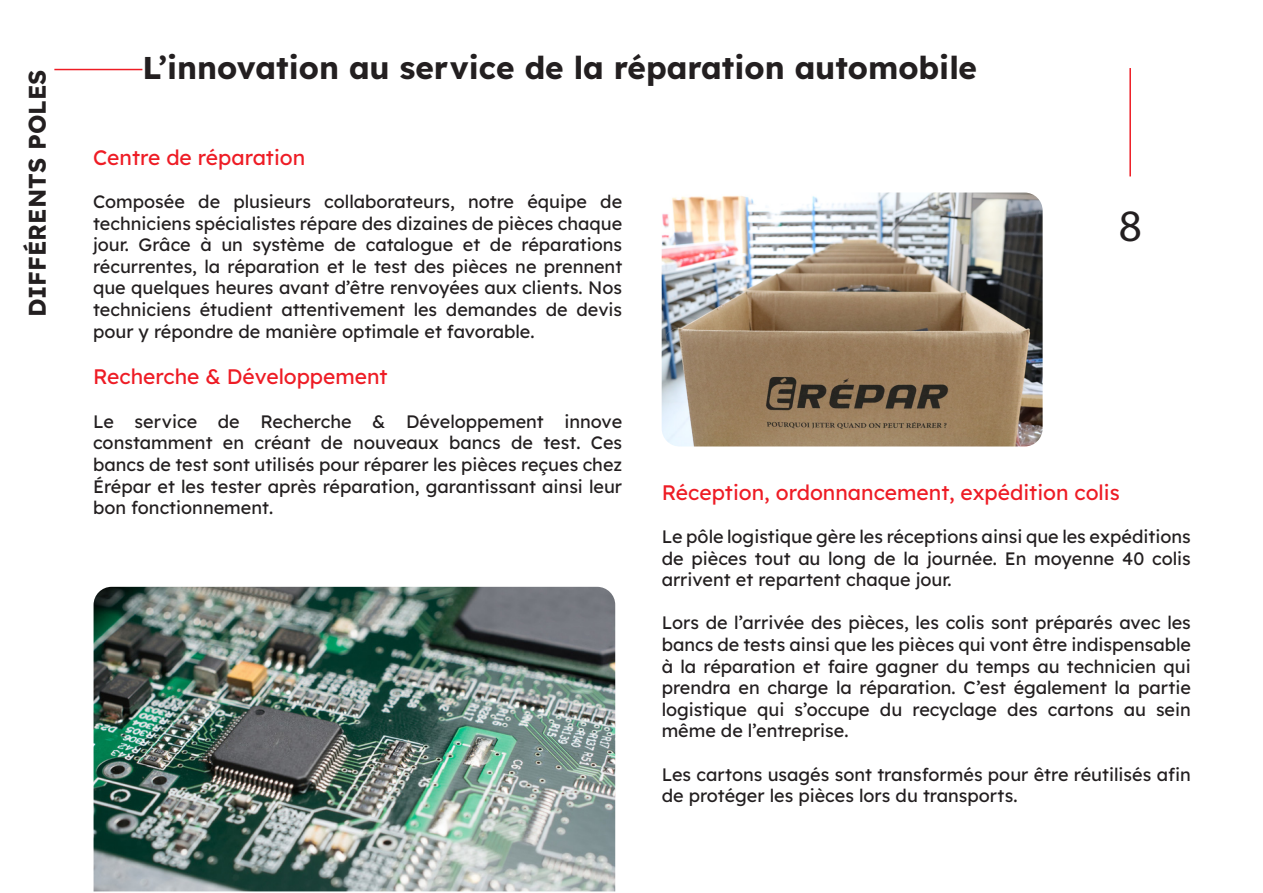
<style>
.page{position:relative;width:1263px;height:893px;background:#fff}
.page>*{position:absolute;margin:0;border:0;box-sizing:border-box;transform-origin:0 0}
.t1{font:45px "Myriad Pro";color:#231f20}
.titre_para{font:700 31.5px "Lexend";color:#231f20}
.Titre_sommaire{font:700 24px "Lexend";color:#231f20}
.SOUS_TITRE{font:21px "Lexend";color:#ee1c25}
.Texte{font:18px/21.6px "Lexend";color:#231f20;text-align:justify}
</style>
<div class="page">
<hr style="left:1129px;top:68px;width:2px;height:108px;background:#ee1c25">
<img style="left:662px;top:193px;width:380px;height:253px">
<img style="left:94px;top:587px;width:521px;height:304px">
<hr style="left:54px;top:69px;width:88px;height:1px;background:#ee1c25">
<p class="Titre_sommaire" style="left:18px;top:317px;width:249px;rotate:-90deg">DIFFÉRENTS POLES</p>
<p class="titre_para" style="left:142px;top:43px;width:836px">L’innovation au service de la réparation automobile</p>
<p class="SOUS_TITRE" style="left:93px;top:142px;width:214px">Centre de réparation</p>
<p class="Texte" style="left:93px;top:190px;width:531px">Composée de plusieurs collaborateurs, notre équipe de techniciens spécialistes répare des dizaines de pièces chaque jour. Grâce à un système de catalogue et de réparations récurrentes, la réparation et le test des pièces ne prennent que quelques heures avant d’être renvoyées aux clients. Nos techniciens étudient attentivement les demandes de devis pour y répondre de manière optimale et favorable.</p>
<p class="SOUS_TITRE" style="left:93px;top:362px;width:296px">Recherche &amp; Développement</p>
<p class="Texte" style="left:93px;top:409px;width:531px">Le service de Recherche &amp; Développement innove constamment en créant de nouveaux bancs de test. Ces bancs de test sont utilisés pour réparer les pièces reçues chez Érépar et les tester après réparation, garantissant ainsi leur bon fonctionnement.</p>
<h1 class="t1" style="left:1119px;top:198px;width:25px">8</h1>
<p class="SOUS_TITRE" style="left:662px;top:477px;width:460px">Réception, ordonnancement, expédition colis</p>
<p class="Texte" style="left:662px;top:525px;width:531px">Le pôle logistique gère les réceptions ainsi que les expéditions de pièces tout au long de la journée. En moyenne 40 colis arrivent et repartent chaque jour.</p>
<p class="Texte" style="left:662px;top:611px;width:531px">Lors de l’arrivée des pièces, les colis sont préparés avec les bancs de tests ainsi que les pièces qui vont être indispensable à la réparation et faire gagner du temps au technicien qui prendra en charge la réparation. C’est également la partie logistique qui s’occupe du recyclage des cartons au sein même de l’entreprise.</p>
<p class="Texte" style="left:662px;top:762px;width:531px">Les cartons usagés sont transformés pour être réutilisés afin de protéger les pièces lors du transports.</p>
</div>
